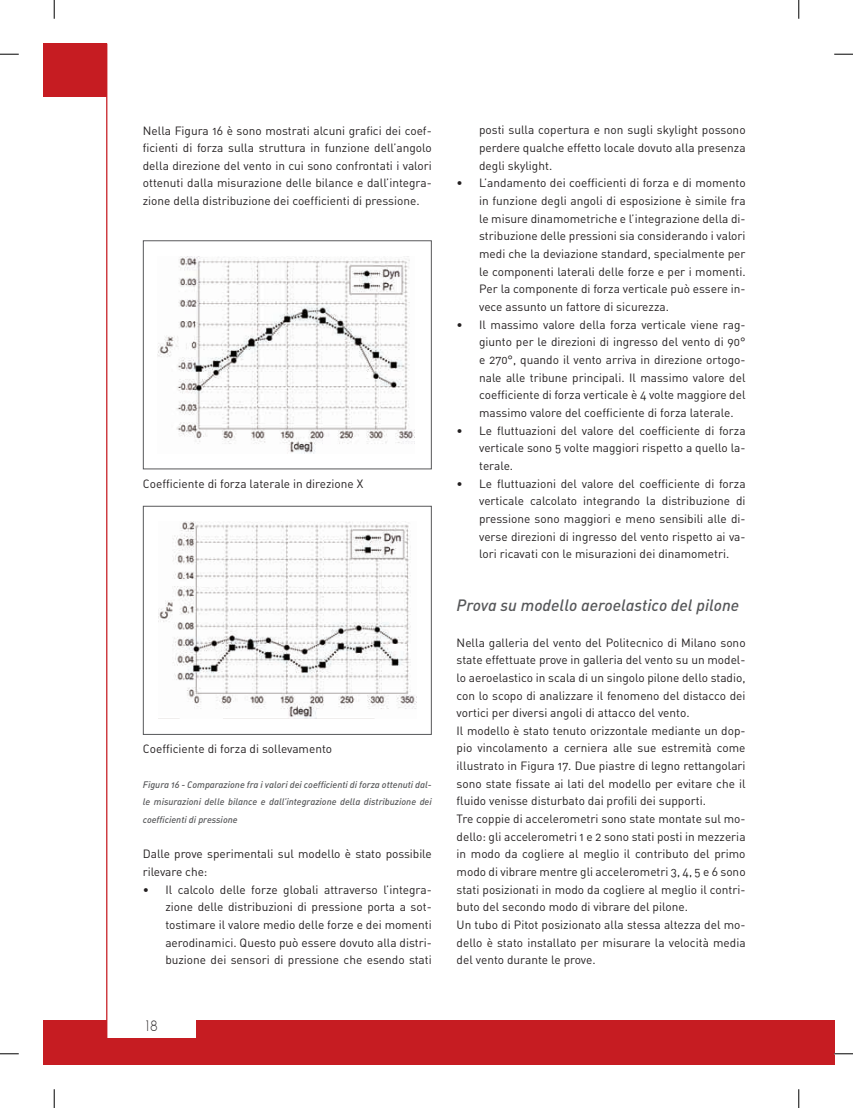
<style>
.page{position:relative;width:853px;height:1108px;background:#fff}
.page>*{position:absolute;margin:0;border:0;box-sizing:border-box;transform-origin:0 0}
.t1{font:16.25px "DIN Medium Italic Alt";color:#57585a}
.t2{font:15px "Capsuula";color:#231f20}
.t3{font:11.88px/17.6px "DIN Regular Alternate";color:#231f20;text-align:justify}
.t4{font:9.38px/17.6px "DIN Medium Italic Alt";color:#57585a;text-align:justify}
</style>
<div class="page">
<div style="left:44px;top:1020px;width:754px;height:44px;background:#c61c22"></div>
<div style="left:798px;top:1020px;width:36px;height:44px;background:#c61c22"></div>
<div style="left:107px;top:1006px;width:89px;height:31px;background:#fff"></div>
<div style="left:44px;top:44px;width:63px;height:53px;background:#c61c22"></div>
<hr style="left:106px;top:44px;width:1px;height:1020px;background:#c61c22">
<div style="left:143px;top:240px;width:289px;height:229px;border:1px solid #57585a"></div>
<img style="left:157px;top:256px;width:257px;height:197px">
<div style="left:143px;top:506px;width:289px;height:229px;border:1px solid #57585a"></div>
<img style="left:159px;top:522px;width:257px;height:196px">
<svg style="left:0;top:53px;width:19px;height:2px"></svg>
<svg style="left:834px;top:53px;width:18px;height:2px"></svg>
<svg style="left:0;top:1053px;width:19px;height:1px"></svg>
<svg style="left:834px;top:1053px;width:18px;height:1px"></svg>
<svg style="left:53px;top:0;width:2px;height:19px"></svg>
<svg style="left:53px;top:1089px;width:2px;height:19px"></svg>
<svg style="left:798px;top:0;width:1px;height:19px"></svg>
<svg style="left:798px;top:1089px;width:1px;height:19px"></svg>
<p class="t3" style="left:143px;top:121px;width:290px">Nella Figura 16 è sono mostrati alcuni grafici dei coef&shy;ficienti di forza sulla struttura in funzione dell’angolo della direzione del vento in cui sono confrontati i valori ottenuti dalla misurazione delle bilance e dall’integra&shy;zione della distribuzione dei coefficienti di pressione.</p>
<p class="t3" style="left:143px;top:474px;width:222px">Coefficiente di forza laterale in direzione X</p>
<p class="t3" style="left:143px;top:739px;width:191px">Coefficiente di forza di sollevamento</p>
<p class="t4" style="left:143px;top:775px;width:290px">Figura 16 - Comparazione fra i valori dei coefficienti di forza ottenuti dal&shy;le misurazioni delle bilance e dall’integrazione della distribuzione dei coefficienti di pressione</p>
<p class="t3" style="left:143px;top:845px;width:290px">Dalle prove sperimentali sul modello è stato possibile rilevare che:</p>
<p class="t3" style="left:165px;top:880px;width:268px;text-indent:-23px">• Il calcolo delle forze globali attraverso l’integra&shy;zione delle distribuzioni di pressione porta a sot&shy;tostimare il valore medio delle forze e dei momenti aerodinamici. Questo può essere dovuto alla distri&shy;buzione dei sensori di pressione che esendo stati</p>
<p class="t2" style="left:146px;top:1017px;width:14px">18</p>
<p class="t3" style="left:479px;top:121px;width:268px">posti sulla copertura e non sugli skylight possono perdere qualche effetto locale dovuto alla presenza degli skylight.</p>
<p class="t3" style="left:479px;top:174px;width:268px;text-indent:-23px">• L’andamento dei coefficienti di forza e di momento in funzione degli angoli di esposizione è simile fra le misure dinamometriche e l’integrazione della di&shy;stribuzione delle pressioni sia considerando i valori medi che la deviazione standard, specialmente per le componenti laterali delle forze e per i momenti.<br>Per la componente di forza verticale può essere in&shy;vece assunto un fattore di sicurezza.</p>
<p class="t3" style="left:479px;top:315px;width:268px;text-indent:-23px">• Il massimo valore della forza verticale viene rag&shy;giunto per le direzioni di ingresso del vento di 90° e 270°, quando il vento arriva in direzione ortogo&shy;nale alle tribune principali. Il massimo valore del coefficiente di forza verticale è 4 volte maggiore del massimo valore del coefficiente di forza laterale.</p>
<p class="t3" style="left:479px;top:421px;width:268px;text-indent:-23px">• Le fluttuazioni del valore del coefficiente di forza verticale sono 5 volte maggiori rispetto a quello la&shy;terale.</p>
<p class="t3" style="left:479px;top:474px;width:268px;text-indent:-23px">• Le fluttuazioni del valore del coefficiente di forza verticale calcolato integrando la distribuzione di pressione sono maggiori e meno sensibili alle di&shy;verse direzioni di ingresso del vento rispetto ai va&shy;lori ricavati con le misurazioni dei dinamometri.</p>
<h1 class="t1" style="left:456px;top:595px;width:284px">Prova su modello aeroelastico del pilone</h1>
<p class="t3" style="left:456px;top:633px;width:290px;text-align:left">Nella galleria del vento del Politecnico di Milano sono state effettuate prove in galleria del vento su un model&shy;lo aeroelastico in scala di un singolo pilone dello stadio, con lo scopo di analizzare il fenomeno del distacco dei vortici per diversi angoli di attacco del vento.<br>Il modello è stato tenuto orizzontale mediante un dop&shy;pio vincolamento a cerniera alle sue estremità come illustrato in Figura 17. Due piastre di legno rettangolari sono state fissate ai lati del modello per evitare che il fluido venisse disturbato dai profili dei supporti.<br>Tre coppie di accelerometri sono state montate sul mo&shy;dello: gli accelerometri 1 e 2 sono stati posti in mezzeria in modo da cogliere al meglio il contributo del primo modo di vibrare mentre gli accelerometri 3, 4, 5 e 6 sono stati posizionati in modo da cogliere al meglio il contri&shy;buto del secondo modo di vibrare del pilone.<br>Un tubo di Pitot posizionato alla stessa altezza del mo&shy;dello è stato installato per misurare la velocità media del vento durante le prove.</p>
</div>
